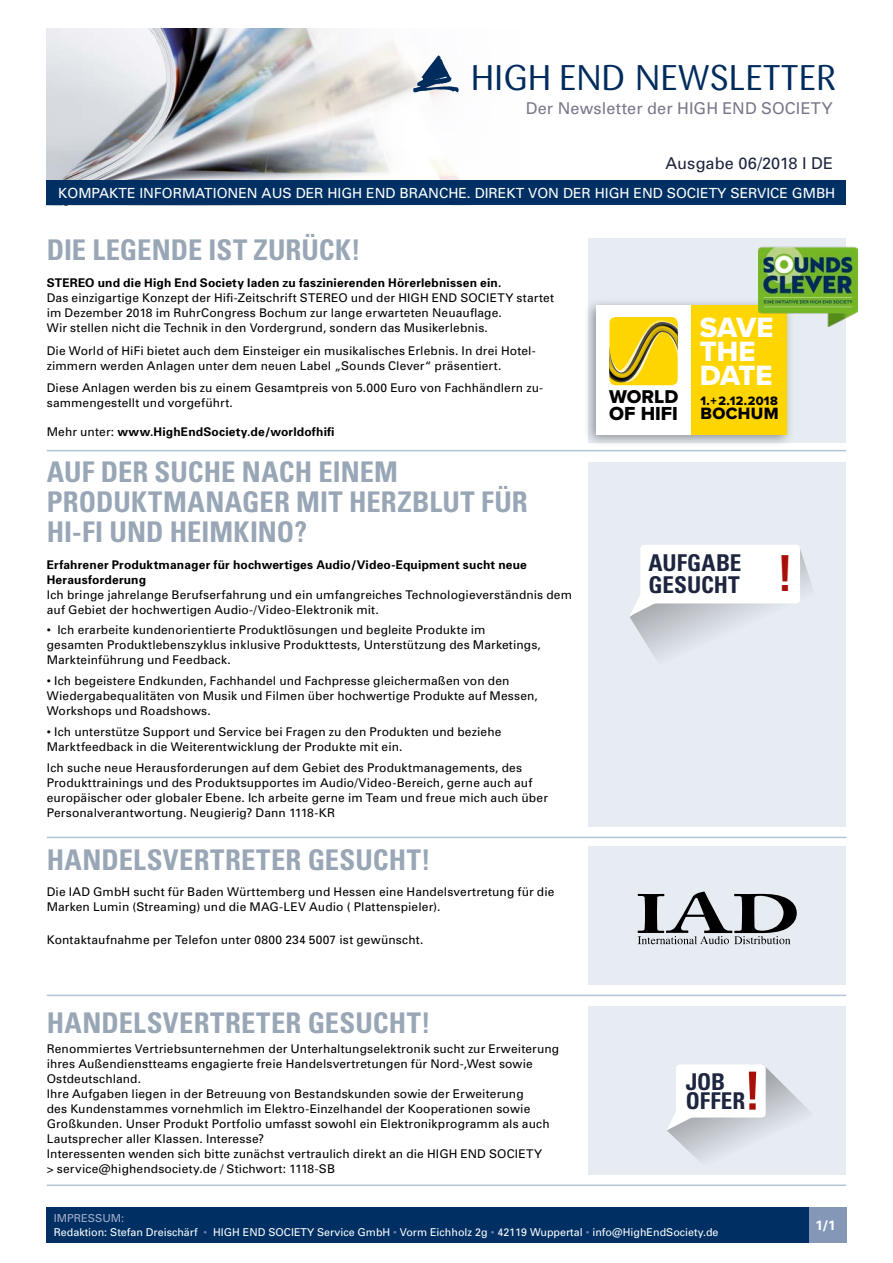
<style>
.page{position:relative;width:893px;height:1263px;background:#fff}
.page>*{position:absolute;margin:0;border:0;box-sizing:border-box;transform-origin:0 0}
.t1{font:700 condensed 52.65px "Univers";color:#a90f09}
.t2{font:700 condensed 49.65px "Univers";color:#a90f09}
.t3{font:35.25px "Sari";color:#002c5d}
.t4{font:28.95px/23.9px "Proxima Nova Extrabld";color:#fff}
.t5{font:700 condensed 28.5px/30px "Univers";letter-spacing:.005em;color:#98a6b6}
.t6{font:700 condensed 23.1px/19.6px "Univers";color:#1d253f}
.t7{font:19.5px "Proxima Nova Extrabld";color:#000}
.t8{font:19.2px "Proxima Nova Extrabld";color:#000}
.t9{font:16.95px "Proxima Nova Extrabld";letter-spacing:.02em;color:#000}
.t10{font:16.35px "Univers";letter-spacing:.005em;color:#7c768a}
.t11{font:16.35px "Univers";letter-spacing:.005em;color:#1d253f}
.t12{font:13.95px "Univers";color:#fff}
.t13{font:700 13.5px "Univers";color:#fff}
.t14{font:12.6px "Proxima Nova Extrabld";letter-spacing:.03em;color:#000}
.t15{font:12px/15px "Univers";letter-spacing:.01em;color:#000}
.t16{font:700 12px/15px "Univers";letter-spacing:.015em;color:#000}
.t17{font:10.95px "Univers";color:#a6adca}
.t18{font:10.8px "Univers";color:#fff}
.s1{font-weight:400}
.s2{color:#707ea7}
</style>
<div class="page">
<img style="left:47px;top:29px;width:473px;height:152px">
<div style="left:47px;top:181px;width:799px;height:24px;background:#003063"></div>
<svg style="left:413px;top:55px;width:46px;height:37px"></svg>
<div style="left:47px;top:1208px;width:799px;height:35px;background:#003063"></div>
<div style="left:809px;top:1208px;width:37px;height:35px;background:#8597b7"></div>
<hr style="left:47px;top:1184px;width:799px;height:2px;background:#b4c4d7">
<div style="left:588px;top:847px;width:258px;height:138px;background:#e7ecf3"></div>
<div style="left:588px;top:1007px;width:258px;height:168px;background:#e7ecf3"></div>
<div style="left:588px;top:462px;width:258px;height:364px;background:#e7ecf3"></div>
<div style="left:588px;top:238px;width:258px;height:205px;background:#e7ecf3"></div>
<svg style="left:667px;top:1067px;width:142px;height:94px"></svg>
<div style="left:676px;top:1064px;width:90px;height:53px;background:#fff;border-radius:4px"></div>
<div style="left:640px;top:545px;width:160px;height:58px;background:#fff;border-radius:4px"></div>
<svg style="left:630px;top:547px;width:182px;height:112px"></svg>
<hr style="left:47px;top:450px;width:799px;height:1px;background:#b4c4d7">
<hr style="left:47px;top:837px;width:799px;height:1px;background:#b4c4d7">
<hr style="left:47px;top:995px;width:799px;height:1px;background:#b4c4d7">
<div style="left:582px;top:297px;width:213px;height:152px;background:#000;opacity:.38"></div>
<div style="left:596px;top:305px;width:191px;height:130px;background:#fff"></div>
<div style="left:609px;top:317px;width:69px;height:68px;background:#ffd500;border-radius:6px"></div>
<svg style="left:609px;top:320px;width:69px;height:63px"></svg>
<div style="left:692px;top:305px;width:95px;height:130px;background:#ffd500"></div>
<svg style="left:788px;top:436px;width:4px;height:4px"></svg>
<img style="left:759px;top:247px;width:98px;height:79px">
<svg style="left:638px;top:892px;width:159px;height:52px"></svg>
<h3 class="t3" style="left:471px;top:57px;width:367px">HIGH END NEWSLETTER</h3>
<h3 class="t10" style="left:526px;top:98px;width:308px">Der Newsletter der HIGH END SOCIETY</h3>
<h3 class="t11" style="left:666px;top:153px;width:169px">Ausgabe 06/2018 I DE</h3>
<p class="t12" style="left:58px;top:185px;width:779px">KOMPAKTE INFORMATIONEN AUS DER HIGH END BRANCHE. DIREKT VON DER HIGH END SOCIETY SERVICE GMBH</p>
<h3 class="t5" style="left:47px;top:235px;width:315px">DIE LEGENDE IST ZURÜCK!</h3>
<p class="t16" style="left:47px;top:275px;width:456px">STEREO und die High End Society laden zu faszinierenden Hörerlebnissen ein.</p>
<p class="t15" style="left:47px;top:290px;width:509px">Das einzigartige Konzept der Hifi-Zeitschrift STEREO und der HIGH END SOCIETY startet im Dezember 2018 im RuhrCongress Bochum zur lange erwarteten Neuauflage.<br>Wir stellen nicht die Technik in den Vordergrund, sondern das Musikerlebnis.</p>
<p class="t15" style="left:47px;top:343px;width:491px">Die World of HiFi bietet auch dem Einsteiger ein musikalisches Erlebnis. In drei Hotel&shy;zimmern werden Anlagen unter dem neuen Label „Sounds Clever“ präsentiert.</p>
<p class="t15" style="left:47px;top:380px;width:498px">Diese Anlagen werden bis zu einem Gesamtpreis von 5.000 Euro von Fachhändlern zu&shy;sammengestellt und vorgeführt.</p>
<p class="t16" style="left:47px;top:424px;width:289px"><span class="s1">Mehr unter:</span> www.HighEndSociety.de/worldofhifi</p>
<h3 class="t5" style="left:47px;top:457px;width:482px">AUF DER SUCHE NACH EINEM<br>PRODUKTMANAGER MIT HERZBLUT FÜR<br>HI-FI UND HEIMKINO?</h3>
<p class="t16" style="left:47px;top:558px;width:482px">Erfahrener Produktmanager für hochwertiges Audio/Video-Equipment sucht neue<br>Herausforderung</p>
<p class="t15" style="left:47px;top:587px;width:527px">Ich bringe jahrelange Berufserfahrung und ein umfangreiches Technologieverständnis dem auf Gebiet der hochwertigen Audio-/Video-Elektronik mit.</p>
<p class="t15" style="left:47px;top:622px;width:496px">• Ich erarbeite kundenorientierte Produktlösungen und begleite Produkte im gesamten Produktlebenszyklus inklusive Produkttests, Unterstützung des Marketings,<br>Markteinführung und Feedback.</p>
<p class="t15" style="left:47px;top:673px;width:493px">• Ich begeistere Endkunden, Fachhandel und Fachpresse gleichermaßen von den<br>Wiedergabequalitäten von Musik und Filmen über hochwertige Produkte auf Messen,<br>Workshops und Roadshows.</p>
<p class="t15" style="left:47px;top:724px;width:456px">• Ich unterstütze Support und Service bei Fragen zu den Produkten und beziehe<br>Marktfeedback in die Weiterentwicklung der Produkte mit ein.</p>
<p class="t15" style="left:47px;top:760px;width:503px">Ich suche neue Herausforderungen auf dem Gebiet des Produktmanagements, des Produkttrainings und des Produktsupportes im Audio/Video-Bereich, gerne auch auf europäischer oder globaler Ebene. Ich arbeite gerne im Team und freue mich auch über Personalverantwortung. Neugierig? Dann 1118-KR</p>
<h3 class="t5" style="left:47px;top:845px;width:385px">HANDELSVERTRETER GESUCHT!</h3>
<p class="t15" style="left:47px;top:884px;width:509px">Die IAD GmbH sucht für Baden Württemberg und Hessen eine Handelsvertretung für die<br>Marken Lumin (Streaming) und die MAG-LEV Audio ( Plattenspieler).</p>
<p class="t15" style="left:47px;top:932px;width:378px">Kontaktaufnahme per Telefon unter 0800 234 5007 ist gewünscht.</p>
<h3 class="t5" style="left:47px;top:1007px;width:385px">HANDELSVERTRETER GESUCHT!</h3>
<p class="t15" style="left:47px;top:1041px;width:514px">Renommiertes Vertriebsunternehmen der Unterhaltungselektronik sucht zur Erweiterung ihres Außendienstteams engagierte freie Handelsvertretungen für Nord-,West sowie Ostdeutschland.<br>Ihre Aufgaben liegen in der Betreuung von Bestandskunden sowie der Erweiterung<br>des Kundenstammes vornehmlich im Elektro-Einzelhandel der Kooperationen sowie Großkunden. Unser Produkt Portfolio umfasst sowohl ein Elektronikprogramm als auch Lautsprecher aller Klassen. Interesse?<br>Interessenten wenden sich bitte zunächst vertraulich direkt an die HIGH END SOCIETY<br>&gt; service@highendsociety.de / Stichwort: 1118-SB</p>
<h3 class="t8" style="left:609px;top:385px;width:71px">WORLD</h3>
<h3 class="t7" style="left:609px;top:401px;width:70px">OF HIFI</h3>
<h3 class="t4" style="left:700px;top:317px;width:75px">SAVE<br>THE<br>DATE</h3>
<p class="t14" style="left:700px;top:393px;width:79px">1.+2.12.2018</p>
<h3 class="t9" style="left:700px;top:404px;width:80px">BOCHUM</h3>
<h3 class="t6" style="left:649px;top:552px;width:94px;line-height:21.8px">AUFGABE<br>GESUCHT</h3>
<h2 class="t2" style="left:777px;top:542px;width:18px">!</h2>
<h3 class="t6" style="left:686px;top:1071px;width:61px">JOB<br>OFFER</h3>
<h1 class="t1" style="left:744px;top:1059px;width:19px">!</h1>
<p class="t17" style="left:54px;top:1211px;width:72px">IMPRESSUM:</p>
<p class="t18" style="left:54px;top:1225px;width:666px">Redaktion: Stefan Dreischärf <span class="s2">•</span> HIGH END SOCIETY Service GmbH <span class="s2">•</span> Vorm Eichholz 2g <span class="s2">•</span> 42119 Wuppertal <span class="s2">•</span> info@HighEndSociety.de</p>
<p class="t13" style="left:815px;top:1217px;width:22px">1/1</p>
</div>
